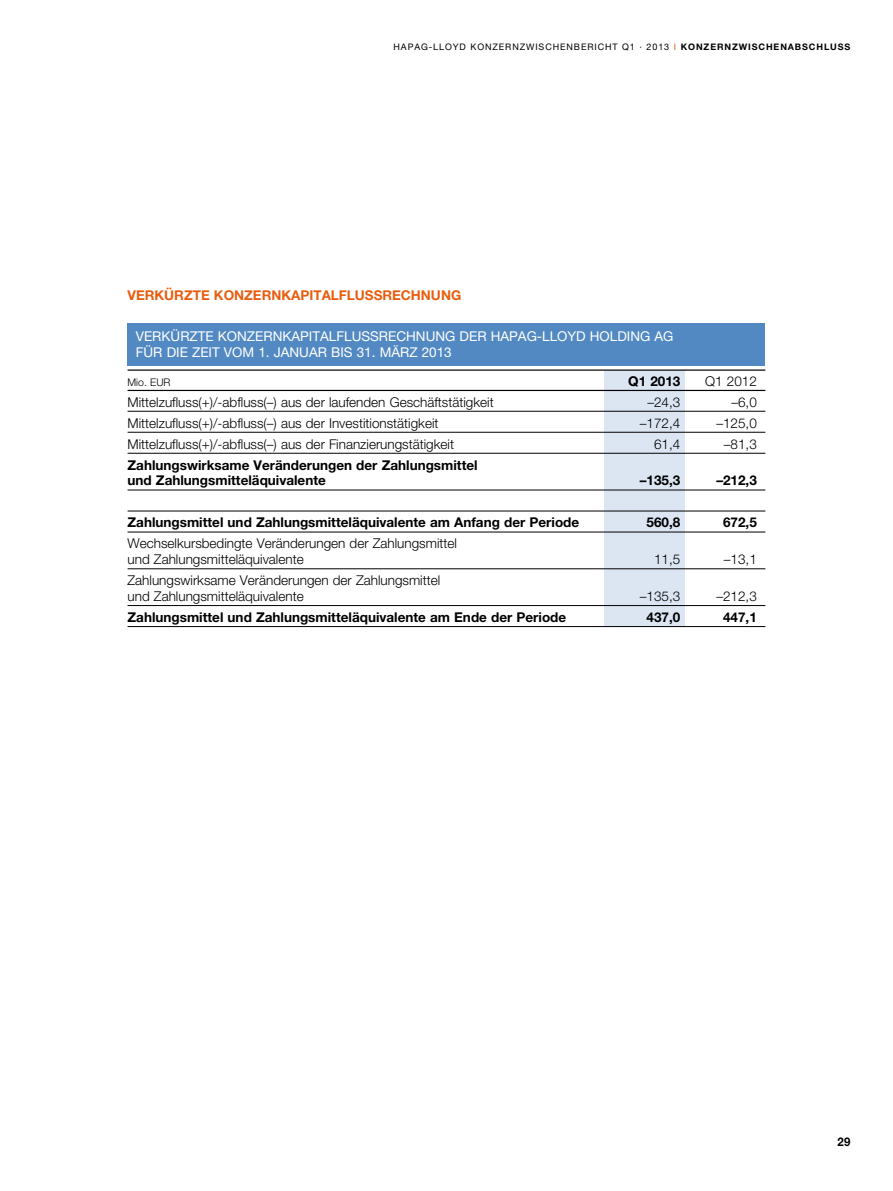
<style>
.page{position:relative;width:893px;height:1191px;background:#fff}
.page>*{position:absolute;margin:0;border:0;box-sizing:border-box;transform-origin:0 0}
.t1{font:300 13.5px/15.8px "Helvetica Neue LT";color:#000}
.t2{font:700 13.5px/15.8px "Helvetica Neue LT";color:#000}
.t3{font:13.5px/15.8px "Helvetica Neue LT";color:#fff}
.t4{font:700 13.5px "Helvetica Neue LT";color:#e95d0f}
.t5{font:700 12px "Helvetica Neue LT";color:#000;scale:.95 1}
.t6{font:300 10.5px "Helvetica Neue LT";color:#000}
.t7{font:9px "Helvetica Neue LT";letter-spacing:.1em;color:#000}
.s1{color:#e95d0f}
.s2{font-weight:700}
</style>
<div class="page">
<div style="left:604px;top:370px;width:81px;height:257px;background:#dce6f3"></div>
<div style="left:128px;top:323px;width:637px;height:43px;background:#5389c2"></div>
<hr style="left:128px;top:369px;width:637px;height:2px;background:#000">
<hr style="left:128px;top:390px;width:637px;height:1px;background:#000">
<hr style="left:128px;top:411px;width:637px;height:1px;background:#000">
<hr style="left:128px;top:432px;width:637px;height:1px;background:#000">
<hr style="left:128px;top:453px;width:637px;height:1px;background:#000">
<hr style="left:128px;top:489px;width:637px;height:1px;background:#000">
<hr style="left:128px;top:510px;width:637px;height:1px;background:#000">
<hr style="left:128px;top:531px;width:637px;height:1px;background:#000">
<hr style="left:128px;top:568px;width:637px;height:1px;background:#000">
<hr style="left:128px;top:605px;width:637px;height:1px;background:#000">
<hr style="left:128px;top:626px;width:637px;height:1px;background:#000">
<p class="t7" style="left:394px;top:41px;width:458px">HAPAG-LLOYD KONZERNZWISCHENBERICHT Q1 · 2013 <span class="s1">I</span> <span class="s2">konzernzwischenabschluss</span></p>
<p class="t4" style="left:128px;top:287px;width:335px">Verkürzte Konzernkapitalflussrechnung</p>
<p class="t3" style="left:136px;top:328px;width:529px">VERKÜRZTE KONZERNKAPITALFLUSSRECHNUNG DER HAPAG-LLOYD HOLDING AG<br>FÜR DIE ZEIT VOM 1. JANUAR BIS 31. MÄRZ 2013</p>
<p class="t6" style="left:128px;top:375px;width:45px">Mio. EUR</p>
<p class="t2" style="left:628px;top:372px;width:54px">Q1 2013</p>
<p class="t1" style="left:705px;top:373px;width:53px">Q1 2012</p>
<p class="t1" style="left:128px;top:394px;width:368px">Mittelzufluss(+)/-abfluss(–) aus der laufenden Geschäftstätigkeit</p>
<p class="t1" style="left:647px;top:394px;width:35px">–24,3</p>
<p class="t1" style="left:731px;top:394px;width:27px">–6,0</p>
<p class="t1" style="left:128px;top:415px;width:312px">Mittelzufluss(+)/-abfluss(–) aus der Investitionstätigkeit</p>
<p class="t1" style="left:640px;top:415px;width:42px">–172,4</p>
<p class="t1" style="left:716px;top:415px;width:42px">–125,0</p>
<p class="t1" style="left:128px;top:436px;width:328px">Mittelzufluss(+)/-abfluss(–) aus der Finanzierungstätigkeit</p>
<p class="t1" style="left:654px;top:436px;width:28px">61,4</p>
<p class="t1" style="left:724px;top:436px;width:35px">–81,3</p>
<p class="t2" style="left:128px;top:456px;width:352px">Zahlungswirksame Veränderungen der Zahlungsmittel und Zahlungsmitteläquivalente</p>
<p class="t2" style="left:640px;top:472px;width:42px">–135,3</p>
<p class="t2" style="left:716px;top:472px;width:42px">–212,3</p>
<p class="t2" style="left:128px;top:514px;width:453px">Zahlungsmittel und Zahlungsmitteläquivalente am Anfang der Periode</p>
<p class="t2" style="left:647px;top:514px;width:35px">560,8</p>
<p class="t2" style="left:723px;top:514px;width:35px">672,5</p>
<p class="t1" style="left:128px;top:535px;width:331px">Wechselkursbedingte Veränderungen der Zahlungsmittel und Zahlungsmitteläquivalente</p>
<p class="t1" style="left:654px;top:551px;width:28px">11,5</p>
<p class="t1" style="left:724px;top:551px;width:35px">–13,1</p>
<p class="t1" style="left:128px;top:572px;width:314px">Zahlungswirksame Veränderungen der Zahlungsmittel und Zahlungsmitteläquivalente</p>
<p class="t1" style="left:640px;top:588px;width:42px">–135,3</p>
<p class="t1" style="left:716px;top:588px;width:42px">–212,3</p>
<p class="t2" style="left:128px;top:609px;width:440px">Zahlungsmittel und Zahlungsmitteläquivalente am Ende der Periode</p>
<p class="t2" style="left:647px;top:609px;width:35px">437,0</p>
<p class="t2" style="left:723px;top:609px;width:35px">447,1</p>
<p class="t5" style="left:838px;top:1134px;width:15px">29</p>
</div>
